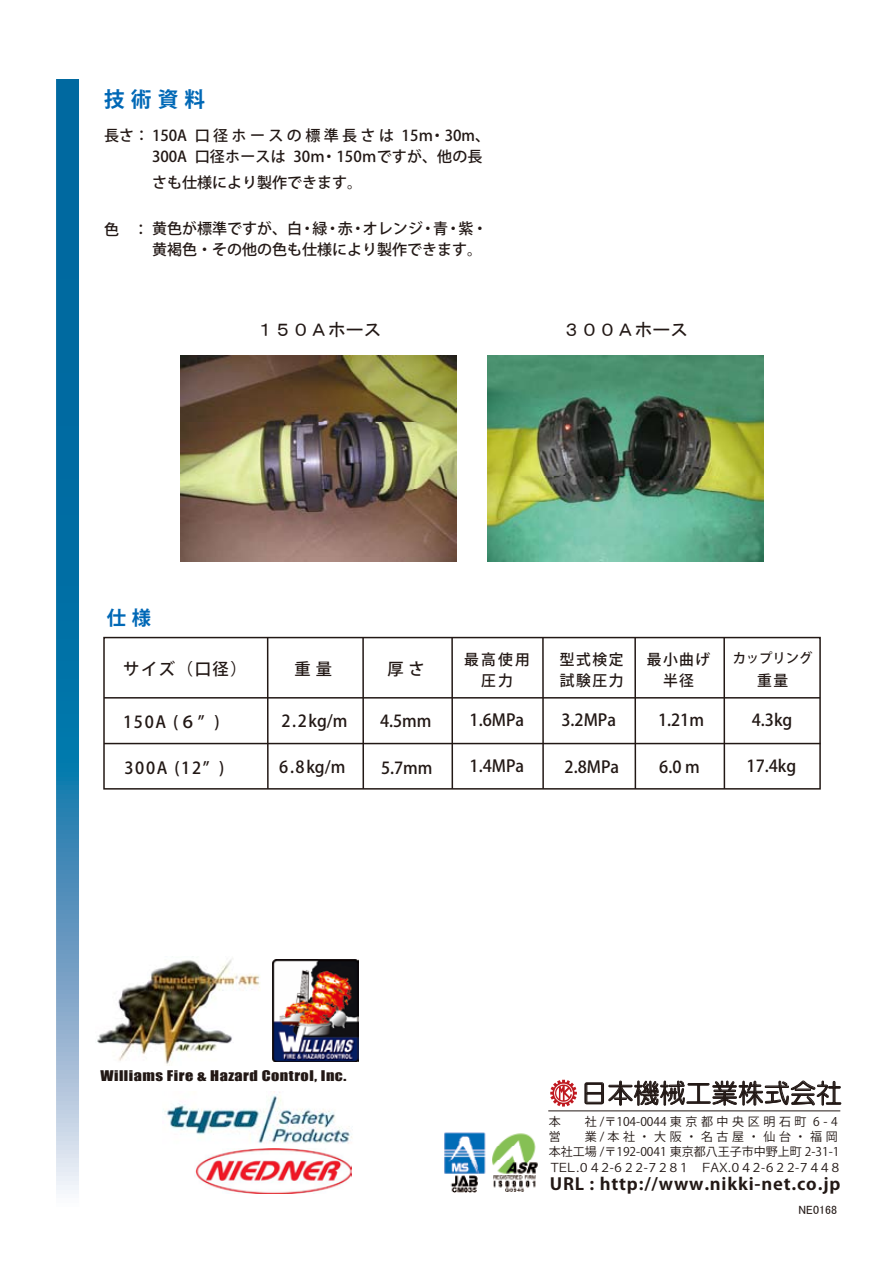
<style>
.page{position:relative;width:893px;height:1263px;background:#fff}
.page>*{position:absolute;margin:0;border:0;box-sizing:border-box;transform-origin:0 0}
.t1{font:26.7px "HG Maru Gothic MPRO";color:#221815}
.t2{font:700 21px "Koz Go Pro";color:#0068b6}
.t3{font:700 19.5px "Koz Go Pro";color:#0068b6}
.t4{font:18px "MS Gothic";color:#221815}
.t5{font:500 16.5px "Koz Go Pro";color:#221815}
.t6{font:700 16.5px "Koz Go Pro";letter-spacing:.045em;color:#221815;scale:1.08 1}
.t7{font:500 15px/21px "Koz Go Pro";color:#221815}
.t8{font:500 15px/21px "Koz Go Pro";letter-spacing:.1em;color:#221815}
.t9{font:13.5px "Impact";letter-spacing:.03em;color:#221815;scale:1.2 1}
.t10{font:500 13.5px "Koz Go Pro";color:#221815}
.t11{font:12px/15px "Koz Go Pro";color:#221815}
.t12{font:12px "Koz Go Pro";letter-spacing:-.125em;color:#221815}
.t13{font:12px "MS P Gothic";color:#221815}
</style>
<div class="page">
<img style="left:272px;top:959px;width:86px;height:102px">
<img style="left:97px;top:956px;width:163px;height:109px">
<svg style="left:56px;top:79px;width:23px;height:1115px;background:#3084b2"></svg>
<div style="left:103px;top:637px;width:718px;height:153px;border:2px solid #221815"></div>
<hr style="left:104px;top:743px;width:717px;height:1px;background:#221815">
<hr style="left:104px;top:697px;width:716px;height:1px;background:#221815">
<hr style="left:723px;top:638px;width:2px;height:151px;background:#221815">
<hr style="left:634px;top:638px;width:2px;height:151px;background:#221815">
<hr style="left:542px;top:638px;width:2px;height:151px;background:#221815">
<hr style="left:451px;top:638px;width:2px;height:151px;background:#221815">
<hr style="left:362px;top:638px;width:2px;height:151px;background:#221815">
<hr style="left:267px;top:638px;width:2px;height:151px;background:#221815">
<img style="left:165px;top:1091px;width:187px;height:53px">
<img style="left:195px;top:1148px;width:157px;height:46px">
<img style="left:181px;top:355px;width:276px;height:207px">
<img style="left:488px;top:355px;width:275px;height:207px">
<img style="left:444px;top:1132px;width:94px;height:61px">
<svg style="left:584px;top:1080px;width:257px;height:26px"></svg>
<hr style="left:548px;top:1110px;width:292px;height:1px;background:#221815">
<svg style="left:550px;top:1080px;width:27px;height:26px"></svg>
<p class="t2" style="left:104px;top:86px;width:103px">技術資料</p>
<p class="t7" style="left:152px;top:126px;width:340px;text-indent:-48px">長さ： 150A 口径ホースの標準長さは 15ｍ・30m、<br>300A 口径ホースは 30ｍ・150ｍですが、他の長</p>
<p class="t7" style="left:152px;top:172px;width:211px">さも仕様により製作できます。</p>
<p class="t7" style="left:152px;top:219px;width:337px;text-indent:-48px">色　 ：黄色が標準ですが、白・緑・赤・オレンジ・青・紫・黄褐色・その他の色も仕様により製作できます。</p>
<p class="t4" style="left:256px;top:321px;width:127px">１５０Ａホース</p>
<p class="t4" style="left:562px;top:321px;width:127px">３００Ａホース</p>
<p class="t3" style="left:107px;top:605px;width:46px">仕様</p>
<p class="t5" style="left:123px;top:658px;width:125px">サイズ（口径）</p>
<p class="t5" style="left:123px;top:711px;width:98px">150A (６” )</p>
<p class="t5" style="left:125px;top:757px;width:101px">300A (12” )</p>
<p class="t5" style="left:295px;top:658px;width:39px">重量</p>
<p class="t5" style="left:281px;top:710px;width:68px">2.2kg/m</p>
<p class="t5" style="left:279px;top:757px;width:68px">6.8kg/m</p>
<p class="t5" style="left:387px;top:658px;width:39px">厚さ</p>
<p class="t7" style="left:464px;top:649px;width:67px;text-align:center">最高使用圧力</p>
<p class="t8" style="left:560px;top:649px;width:65px">型式検定試験圧力</p>
<p class="t7" style="left:647px;top:649px;width:65px;text-align:center">最小曲げ半径</p>
<p class="t10" style="left:733px;top:650px;width:81px">カップリング</p>
<p class="t7" style="left:757px;top:670px;width:33px">重量</p>
<p class="t5" style="left:380px;top:710px;width:53px">4.5mm</p>
<p class="t5" style="left:381px;top:757px;width:53px">5.7mm</p>
<p class="t5" style="left:470px;top:709px;width:56px">1.6MPa</p>
<p class="t5" style="left:470px;top:756px;width:56px">1.4MPa</p>
<p class="t5" style="left:561px;top:709px;width:56px">3.2MPa</p>
<p class="t5" style="left:565px;top:757px;width:56px">2.8MPa</p>
<p class="t5" style="left:658px;top:710px;width:48px">1.21m</p>
<p class="t5" style="left:659px;top:756px;width:42px">6.0 m</p>
<p class="t5" style="left:752px;top:709px;width:42px">4.3kg</p>
<p class="t5" style="left:746px;top:755px;width:51px">17.4kg</p>
<p class="t9" style="left:100px;top:1065px;width:207px">Williams Fire &amp; Hazard Control, Inc.</p>
<p class="t1" style="left:581px;top:1080px;width:262px">日本機械工業株式会社</p>
<p class="t11" style="left:549px;top:1114px;width:292px">本　　社/〒104-0044東京都中央区明石町 6-4営　業/本社・大阪・名古屋・仙台・福岡本社工場 /〒192-0041 東京都八王子市中野上町 2-31-1</p>
<p class="t12" style="left:549px;top:1160px;width:294px">ＴＥＬ.０４２-６２２-７２８１ ＦＡＸ.０４２-６２２-７４４８</p>
<p class="t6" style="left:550px;top:1174px;width:271px">URL : http://www.nikki-net.co.jp</p>
<p class="t13" style="left:798px;top:1203px;width:40px">NE0168</p>
</div>
